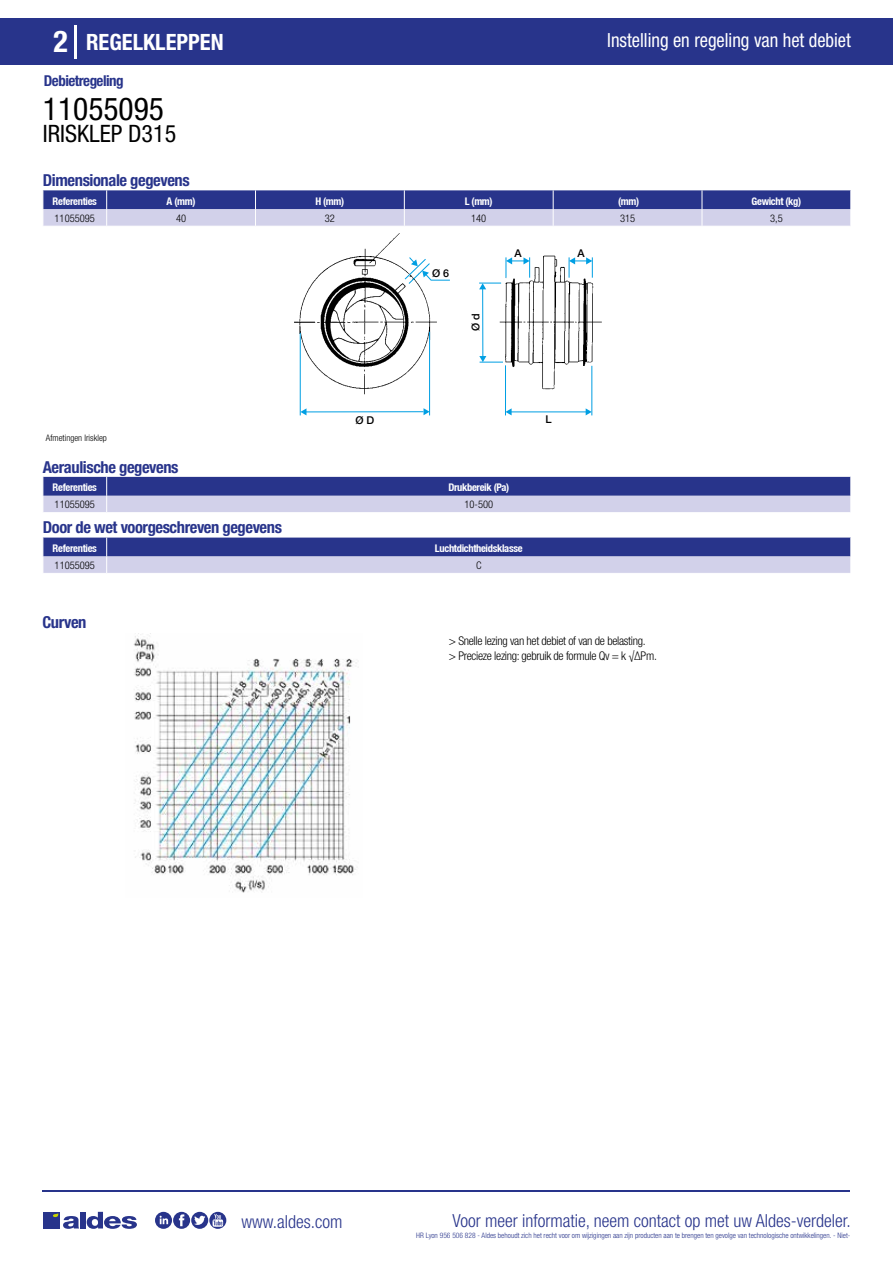
<style>
.page{position:relative;width:893px;height:1263px;background:#fff}
.page>*{position:absolute;margin:0;border:0;box-sizing:border-box;transform-origin:0 0}
.t1{font:condensed 31.5px "Helvetica Neue LT Std";color:#000}
.t2{font:700 condensed 30px "Helvetica Neue LT Std";color:#fff}
.t3{font:condensed 24px "Helvetica Neue LT Std";color:#000}
.t4{font:700 condensed 22.5px "Helvetica Neue LT Std";color:#fff}
.t5{font:condensed 19.5px "Helvetica Neue LT Std";color:#fff;scale:.95 1}
.t6{font:300 condensed 18px "Helvetica Neue";color:#28348b}
.t7{font:700 condensed 16.5px "Helvetica Neue LT Std";letter-spacing:-.025em;color:#28348b}
.t8{font:700 condensed 15px "Helvetica Neue LT Std";letter-spacing:-.035em;color:#28348b}
.t9{font:300 condensed 12px/15px "Helvetica Neue LT Std";letter-spacing:-.025em;color:#000}
.t10{font:500 10.8px "Helvetica Neue";color:#000}
.t11{font:700 condensed 10.5px "Helvetica Neue";letter-spacing:-.03em;color:#fff}
.t12{font:300 condensed 10.5px "Helvetica Neue";color:#000}
.t13{font:300 condensed 9px "Helvetica Neue";color:#000}
.t14{font:300 condensed 7.5px "Helvetica Neue";color:#28348b}
</style>
<div class="page">
<div style="left:0;top:18px;width:893px;height:46px;background:#28348b"></div>
<hr style="left:74px;top:25px;width:2px;height:33px;background:#fff">
<hr style="left:43px;top:1190px;width:807px;height:1px;background:#28348b">
<svg style="left:155px;top:1212px;width:71px;height:17px"></svg>
<div style="left:43px;top:1212px;width:17px;height:16px;background:#28348b"></div>
<div style="left:80px;top:1212px;width:6px;height:16px;background:#28348b"></div>
<svg style="left:87px;top:1212px;width:50px;height:17px"></svg>
<svg style="left:53px;top:1213px;width:26px;height:16px"></svg>
<svg style="left:43px;top:190px;width:808px;height:36px;background:#7b81b9"></svg>
<img style="left:294px;top:233px;width:308px;height:157px">
<div style="left:298px;top:355px;width:8px;height:69px;background:#fff"></div>
<hr style="left:298px;top:334px;width:2px;height:40px;background:#fff">
<div style="left:496px;top:247px;width:36px;height:31px;background:#fff"></div>
<div style="left:566px;top:249px;width:28px;height:29px;background:#fff"></div>
<div style="left:589px;top:273px;width:7px;height:8px;background:#fff"></div>
<div style="left:573px;top:366px;width:27px;height:57px;background:#fff"></div>
<hr style="left:508px;top:411px;width:78px;height:1px;background:#009fe3">
<svg style="left:586px;top:408px;width:5px;height:7px"></svg>
<hr style="left:591px;top:366px;width:1px;height:49px;background:#009fe3">
<svg style="left:569px;top:257px;width:24px;height:21px"></svg>
<svg style="left:299px;top:256px;width:231px;height:160px"></svg>
<svg style="left:43px;top:477px;width:808px;height:35px;background:#787db7"></svg>
<svg style="left:43px;top:538px;width:808px;height:35px;background:#7a7fb8"></svg>
<img style="left:133px;top:633px;width:224px;height:260px">
<h2 class="t2" style="left:54px;top:24px;width:16px">2</h2>
<h3 class="t4" style="left:86px;top:28px;width:139px">REGELKLEPPEN</h3>
<h3 class="t5" style="left:607px;top:29px;width:258px">Instelling en regeling van het debiet</h3>
<h3 class="t8" style="left:44px;top:71px;width:81px">Debietregeling</h3>
<h1 class="t1" style="left:43px;top:91px;width:122px">11055095</h1>
<h3 class="t3" style="left:43px;top:120px;width:135px">IRISKLEP D315</h3>
<h3 class="t7" style="left:43px;top:170px;width:148px">Dimensionale gegevens</h3>
<h3 class="t11" style="left:53px;top:195px;width:46px">Referenties</h3>
<h3 class="t11" style="left:167px;top:195px;width:30px">A (mm)</h3>
<h3 class="t11" style="left:315px;top:195px;width:30px">H (mm)</h3>
<h3 class="t11" style="left:465px;top:195px;width:29px">L (mm)</h3>
<h3 class="t11" style="left:618px;top:195px;width:23px">(mm)</h3>
<h3 class="t11" style="left:752px;top:195px;width:51px">Gewicht (kg)</h3>
<h3 class="t12" style="left:55px;top:212px;width:42px">11055095</h3>
<h3 class="t12" style="left:176px;top:212px;width:12px">40</h3>
<h3 class="t12" style="left:325px;top:212px;width:12px">32</h3>
<h3 class="t12" style="left:471px;top:212px;width:17px">140</h3>
<h3 class="t12" style="left:620px;top:212px;width:17px">315</h3>
<h3 class="t12" style="left:770px;top:212px;width:14px">3,5</h3>
<h3 class="t10" style="left:355px;top:414px;width:20px">Ø D</h3>
<h3 class="t10" style="left:432px;top:267px;width:19px">Ø 6</h3>
<h3 class="t10" style="left:469px;top:331px;width:19px;rotate:-90deg">Ø d</h3>
<h3 class="t10" style="left:515px;top:247px;width:9px">A</h3>
<h3 class="t10" style="left:577px;top:247px;width:9px">A</h3>
<h3 class="t10" style="left:546px;top:413px;width:8px">L</h3>
<p class="t13" style="left:46px;top:433px;width:62px">Afmetingen Irisklep</p>
<h3 class="t7" style="left:43px;top:457px;width:137px">Aeraulische gegevens</h3>
<h3 class="t11" style="left:53px;top:481px;width:46px">Referenties</h3>
<h3 class="t11" style="left:448px;top:481px;width:62px">Drukbereik (Pa)</h3>
<h3 class="t12" style="left:55px;top:498px;width:42px">11055095</h3>
<h3 class="t12" style="left:464px;top:498px;width:30px">10-500</h3>
<h3 class="t7" style="left:43px;top:517px;width:241px">Door de wet voorgeschreven gegevens</h3>
<h3 class="t11" style="left:53px;top:542px;width:46px">Referenties</h3>
<h3 class="t11" style="left:435px;top:542px;width:89px">Luchtdichtheidsklasse</h3>
<h3 class="t12" style="left:55px;top:559px;width:42px">11055095</h3>
<h3 class="t12" style="left:476px;top:559px;width:7px">C</h3>
<h3 class="t7" style="left:43px;top:612px;width:46px">Curven</h3>
<h3 class="t9" style="left:449px;top:633px;width:210px">&gt; Snelle lezing van het debiet of van de belasting.<br>&gt; Precieze lezing: gebruik de formule Qv = k √ΔPm.</h3>
<h3 class="t6" style="left:241px;top:1211px;width:102px">www.aldes.com</h3>
<h3 class="t6" style="left:452px;top:1211px;width:400px">Voor meer informatie, neem contact op met uw Aldes-verdeler.</h3>
<p class="t14" style="left:416px;top:1230px;width:436px">HR Lyon 956 506 828 - Aldes behoudt zich het recht voor om wijzigingen aan zijn producten aan te brengen ten gevolge van technologische ontwikkelingen. - Niet-</p>
</div>
